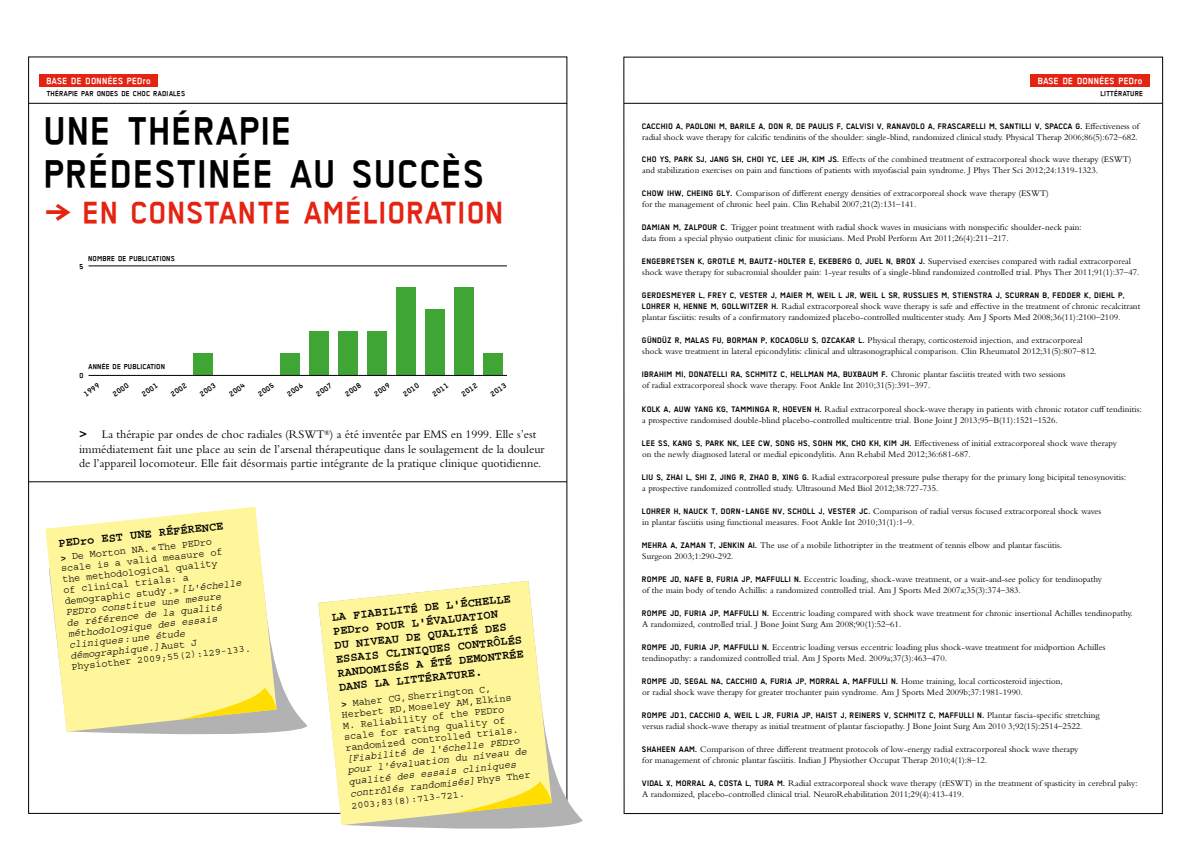
<style>
.page{position:relative;width:1191px;height:842px;background:#fff}
.page>*{position:absolute;margin:0;border:0;box-sizing:border-box;transform-origin:0 0}
.t1{font:43px/43px "TRANS Bold";color:#000}
.t2{font:34px "TRANS Bold";color:#e42313}
.t3{font:12px/14px "Bembo MT Pro";color:#000}
.t4{font:700 12px/14px "Courier Std";color:#000}
.t5{font:10px/11px "Courier Std";color:#000}
.t6{font:italic 10px/12px "Courier Std";color:#000}
.t7{font:10px "TRANS Bold";color:#fff}
.t8{font:9px/11px "Bembo MT Pro";color:#000}
.t9{font:700 9px "TRANS";color:#000}
.t10{font:8px "TRANS Bold";color:#000}
.s1{font-weight:800}
.s2{font-weight:700}
.s3{font-style:italic}
.s4{font-style:normal}
.s5{font-family:"Bembo MT Pro";font-weight:400}
.s6{font-family:"TRANS";font-weight:700}
</style>
<div class="page">
<svg style="left:28px;top:56px;width:539px;height:758px"></svg>
<hr style="left:28px;top:103px;width:539px;height:1px;background:#000">
<div style="left:40px;top:74px;width:118px;height:12px;background:#e42313"></div>
<div style="left:1030px;top:74px;width:119px;height:12px;background:#e42313"></div>
<hr style="left:624px;top:103px;width:538px;height:1px;background:#000">
<svg style="left:347px;top:581px;width:236px;height:248px"></svg>
<svg style="left:318px;top:581px;width:233px;height:244px;background:#fcf4a9"></svg>
<svg style="left:452px;top:781px;width:99px;height:33px;background:#f2e377"></svg>
<svg style="left:49px;top:546px;width:266px;height:194px"></svg>
<svg style="left:45px;top:507px;width:232px;height:225px;background:#fbf4a8"></svg>
<svg style="left:177px;top:688px;width:100px;height:32px;background:#f2e376"></svg>
<hr style="left:29px;top:481px;width:538px;height:1px;background:#000">
<p class="t7" style="left:47px;top:75px;width:106px">BASE DE DONNÉES PEDro</p>
<p class="t7" style="left:1038px;top:75px;width:106px">BASE DE DONNÉES PEDro</p>
<p class="t10" style="left:1101px;top:89px;width:44px">LITTÉRATURE</p>
<p class="t10" style="left:47px;top:89px;width:140px">THÉRAPIE PAR ONDES DE CHOC RADIALES</p>
<h1 class="t1" style="left:45px;top:109px;width:443px">UNE THÉRAPIE<br>PRÉDESTINÉE AU SUCCÈS</h1>
<h2 class="t2" style="left:45px;top:194px;width:462px">} EN CONSTANTE AMÉLIORATION</h2>
<p class="t10" style="left:89px;top:255px;width:88px">NOMBRE DE PUBLICATIONS</p>
<p class="t10" style="left:79px;top:263px;width:6px">5</p>
<p class="t10" style="left:89px;top:363px;width:78px">ANNÉE DE PUBLICATION</p>
<p class="t10" style="left:79px;top:372px;width:6px">0</p>
<p class="t10" style="left:82px;top:391px;width:19px;rotate:-35deg">1999</p>
<p class="t10" style="left:111px;top:391px;width:19px;rotate:-35deg">2000</p>
<p class="t10" style="left:140px;top:391px;width:19px;rotate:-35deg">2001</p>
<p class="t10" style="left:169px;top:391px;width:19px;rotate:-35deg">2002</p>
<p class="t10" style="left:198px;top:391px;width:19px;rotate:-35deg">2003</p>
<p class="t10" style="left:227px;top:391px;width:19px;rotate:-35deg">2004</p>
<p class="t10" style="left:256px;top:391px;width:19px;rotate:-35deg">2005</p>
<p class="t10" style="left:285px;top:391px;width:19px;rotate:-35deg">2006</p>
<p class="t10" style="left:314px;top:391px;width:19px;rotate:-35deg">2007</p>
<p class="t10" style="left:343px;top:391px;width:19px;rotate:-35deg">2008</p>
<p class="t10" style="left:372px;top:391px;width:19px;rotate:-35deg">2009</p>
<p class="t10" style="left:401px;top:391px;width:19px;rotate:-35deg">2010</p>
<p class="t10" style="left:430px;top:391px;width:19px;rotate:-35deg">2011</p>
<p class="t10" style="left:459px;top:391px;width:19px;rotate:-35deg">2012</p>
<p class="t10" style="left:488px;top:391px;width:19px;rotate:-35deg">2013</p>
<p class="t3" style="left:79px;top:427px;width:467px"><span class="s1">&gt;</span> La thérapie par ondes de choc radiales (RSWT<sup>®</sup>) a été inventée par EMS en 1999. Elle s’est immédiatement fait une place au sein de l’arsenal thérapeutique dans le soulagement de la douleur de l’appareil locomoteur. Elle fait désormais partie intégrante de la pratique clinique quotidienne.</p>
<h3 class="t4" style="left:58px;top:536px;width:167px;rotate:-6deg">PEDro EST UNE RÉFÉRENCE</h3>
<p class="t5" style="left:60px;top:552px;width:181px;rotate:-6deg"><span class="s2">&gt;</span> De Morton NA.«The PEDro scale is a valid measure of the methodological quality<br>of clinical trials: a demographic study.»<span class="s3">[L'échelle<br>PEDro constitue une mesure<br>de référence de la qualité méthodologique des essais cliniques:une étude démographique.]</span>Aust J<br>Physiother 2009;55(2):129-133.</p>
<h3 class="t4" style="left:331px;top:610px;width:189px;rotate:-6deg">LA FIABILITÉ DE L'ÉCHELLE<br>PEDro POUR L'ÉVALUATION<br>DU NIVEAU DE QUALITÉ DES<br>ESSAIS CLINIQUES CONTRÔLÉS<br>RANDOMISÉS A ÉTÉ DEMONTRÉE<br>DANS LA LITTÉRATURE.</h3>
<p class="t5" style="left:340px;top:699px;width:175px;rotate:-6deg"><span class="s2">&gt;</span> Maher CG,Sherrington C,<br>Herbert RD,Moseley AM,Elkins<br>M. Reliability of the PEDro scale for rating quality of randomized controlled trials.</p>
<p class="t6" style="left:346px;top:753px;width:181px;line-height:11px;rotate:-6deg">[Fiabilité de l'échelle PEDro pour l'évaluation du niveau de</p>
<p class="t6" style="left:348px;top:776px;width:183px;rotate:-6deg">qualité des essais cliniques contrôlés randomisés]<span class="s4">Phys Ther<br>2003;83(8):713-721.</span></p>
<p class="t9" style="left:642px;top:122px;width:498px">CACCHIO A, PAOLONI M, BARILE A, DON R, DE PAULIS F, CALVISI V, RANAVOLO A, FRASCARELLI M, SANTILLI V, SPACCA G. <span class="s5">Effectiveness of</span></p>
<p class="t8" style="left:642px;top:132px;width:497px">radial shock wave therapy for calcific tendinitis of the shoulder: single-blind, randomized clinical study. Physical Therap 2006;86(5):672–682.</p>
<p class="t8" style="left:642px;top:154px;width:491px"><span class="s6">CHO YS, PARK SJ, JANG SH, CHOI YC, LEE JH, KIM JS.</span> Effects of the combined treatment of extracorporeal shock wave therapy (ESWT) and stabilization exercises on pain and functions of patients with myofascial pain syndrome. J Phys Ther Sci 2012;24:1319-1323.</p>
<p class="t8" style="left:642px;top:188px;width:408px"><span class="s6">CHOW IHW, CHEING GLY.</span> Comparison of different energy densities of extracorporeal shock wave therapy (ESWT) for the management of chronic heel pain. Clin Rehabil 2007;21(2):131–141.</p>
<p class="t8" style="left:642px;top:222px;width:441px"><span class="s6">DAMIAN M, ZALPOUR C.</span> Trigger point treatment with radial shock waves in musicians with nonspecific shoulder-neck pain: data from a special physio outpatient clinic for musicians. Med Probl Perform Art 2011;26(4):211–217.</p>
<p class="t9" style="left:642px;top:257px;width:490px">ENGEBRETSEN K, GROTLE M, BAUTZ-HOLTER E, EKEBERG O, JUEL N, BROX J. <span class="s5">Supervised exercises compared with radial extracorporeal</span></p>
<p class="t8" style="left:642px;top:267px;width:499px">shock wave therapy for subacromial shoulder pain: 1-year results of a single-blind randomized controlled trial. Phys Ther 2011;91(1):37–47.</p>
<p class="t9" style="left:642px;top:291px;width:484px">GERDESMEYER L, FREY C, VESTER J, MAIER M, WEIL L JR, WEIL L SR, RUSSLIES M, STIENSTRA J, SCURRAN B, FEDDER K, DIEHL P,</p>
<p class="t8" style="left:642px;top:301px;width:499px"><span class="s6">LOHRER H, HENNE M, GOLLWITZER H.</span> Radial extracorporeal shock wave therapy is safe and effective in the treatment of chronic recalcitrant plantar fasciitis: results of a confirmatory randomized placebo-controlled multicenter study. Am J Sports Med 2008;36(11):2100–2109.</p>
<p class="t8" style="left:642px;top:335px;width:456px"><span class="s6">GÜNDÜZ R, MALAS FU, BORMAN P, KOCAOGLU S, OZCAKAR L.</span> Physical therapy, corticosteroid injection, and extracorporeal shock wave treatment in lateral epicondylitis: clinical and ultrasonographical comparison. Clin Rheumatol 2012;31(5):807–812.</p>
<p class="t9" style="left:642px;top:370px;width:425px">IBRAHIM MI, DONATELLI RA, SCHMITZ C, HELLMAN MA, BUXBAUM F. <span class="s5">Chronic plantar fasciitis treated with two sessions</span></p>
<p class="t8" style="left:642px;top:380px;width:290px">of radial extracorporeal shock wave therapy. Foot Ankle Int 2010;31(5):391–397.</p>
<p class="t8" style="left:642px;top:403px;width:501px"><span class="s6">KOLK A, AUW YANG KG, TAMMINGA R, HOEVEN H.</span> Radial extracorporeal shock-wave therapy in patients with chronic rotator cuff tendinitis: a prospective randomised double-blind placebo-controlled multicentre trial. Bone Joint J 2013;95–B(11):1521–1526.</p>
<p class="t8" style="left:642px;top:437px;width:476px"><span class="s6">LEE SS, KANG S, PARK NK, LEE CW, SONG HS, SOHN MK, CHO KH, KIM JH.</span> Effectiveness of initial extracorporeal shock wave therapy on the newly diagnosed lateral or medial epicondylitis. Ann Rehabil Med 2012;36:681-687.</p>
<p class="t8" style="left:642px;top:471px;width:485px"><span class="s6">LIU S, ZHAI L, SHI Z, JING R, ZHAO B, XING G.</span> Radial extracorporeal pressure pulse therapy for the primary long bicipital tenosynovitis: a prospective randomized controlled study. Ultrasound Med Biol 2012;38:727-735.</p>
<p class="t8" style="left:642px;top:505px;width:460px"><span class="s6">LOHRER H, NAUCK T, DORN-LANGE NV, SCHOLL J, VESTER JC.</span> Comparison of radial versus focused extracorporeal shock waves in plantar fasciitis using functional measures. Foot Ankle Int 2010;31(1):1–9.</p>
<p class="t8" style="left:642px;top:539px;width:421px"><span class="s6">MEHRA A, ZAMAN T, JENKIN AI.</span> The use of a mobile lithotripter in the treatment of tennis elbow and plantar fasciitis.<br>Surgeon 2003;1:290-292.</p>
<p class="t8" style="left:642px;top:573px;width:461px"><span class="s6">ROMPE JD, NAFE B, FURIA JP, MAFFULLI N.</span> Eccentric loading, shock-wave treatment, or a wait-and-see policy for tendinopathy of the main body of tendo Achillis: a randomized controlled trial. Am J Sports Med 2007a;35(3):374–383.</p>
<p class="t8" style="left:642px;top:607px;width:492px"><span class="s6">ROMPE JD, FURIA JP, MAFFULLI N.</span> Eccentric loading compared with shock wave treatment for chronic insertional Achilles tendinopathy.<br>A randomized, controlled trial. J Bone Joint Surg Am 2008;90(1):52–61.</p>
<p class="t8" style="left:642px;top:641px;width:464px"><span class="s6">ROMPE JD, FURIA JP, MAFFULLI N.</span> Eccentric loading versus eccentric loading plus shock-wave treatment for midportion Achilles tendinopathy: a randomized controlled trial. Am J Sports Med. 2009a;37(3):463–470.</p>
<p class="t9" style="left:642px;top:676px;width:422px">ROMPE JD, SEGAL NA, CACCHIO A, FURIA JP, MORRAL A, MAFFULLI N. <span class="s5">Home training, local corticosteroid injection,</span></p>
<p class="t8" style="left:642px;top:686px;width:382px">or radial shock wave therapy for greater trochanter pain syndrome. Am J Sports Med 2009b;37:1981-1990.</p>
<p class="t9" style="left:642px;top:710px;width:459px">ROMPE JD1, CACCHIO A, WEIL L JR, FURIA JP, HAIST J, REINERS V, SCHMITZ C, MAFFULLI N. <span class="s5">Plantar fascia-specific stretching</span></p>
<p class="t8" style="left:642px;top:720px;width:442px">versus radial shock-wave therapy as initial treatment of plantar fasciopathy. J Bone Joint Surg Am 2010 3;92(15):2514–2522.</p>
<p class="t8" style="left:642px;top:743px;width:438px"><span class="s6">SHAHEEN AAM.</span> Comparison of three different treatment protocols of low-energy radial extracorporeal shock wave therapy for management of chronic plantar fasciitis. Indian J Physiother Occupat Therap 2010;4(1):8–12.</p>
<p class="t8" style="left:642px;top:777px;width:497px"><span class="s6">VIDAL X, MORRAL A, COSTA L, TURA M.</span> Radial extracorporeal shock wave therapy (rESWT) in the treatment of spasticity in cerebral palsy:<br>A randomized, placebo-controlled clinical trial. NeuroRehabilitation 2011;29(4):413-419.</p>
</div>
